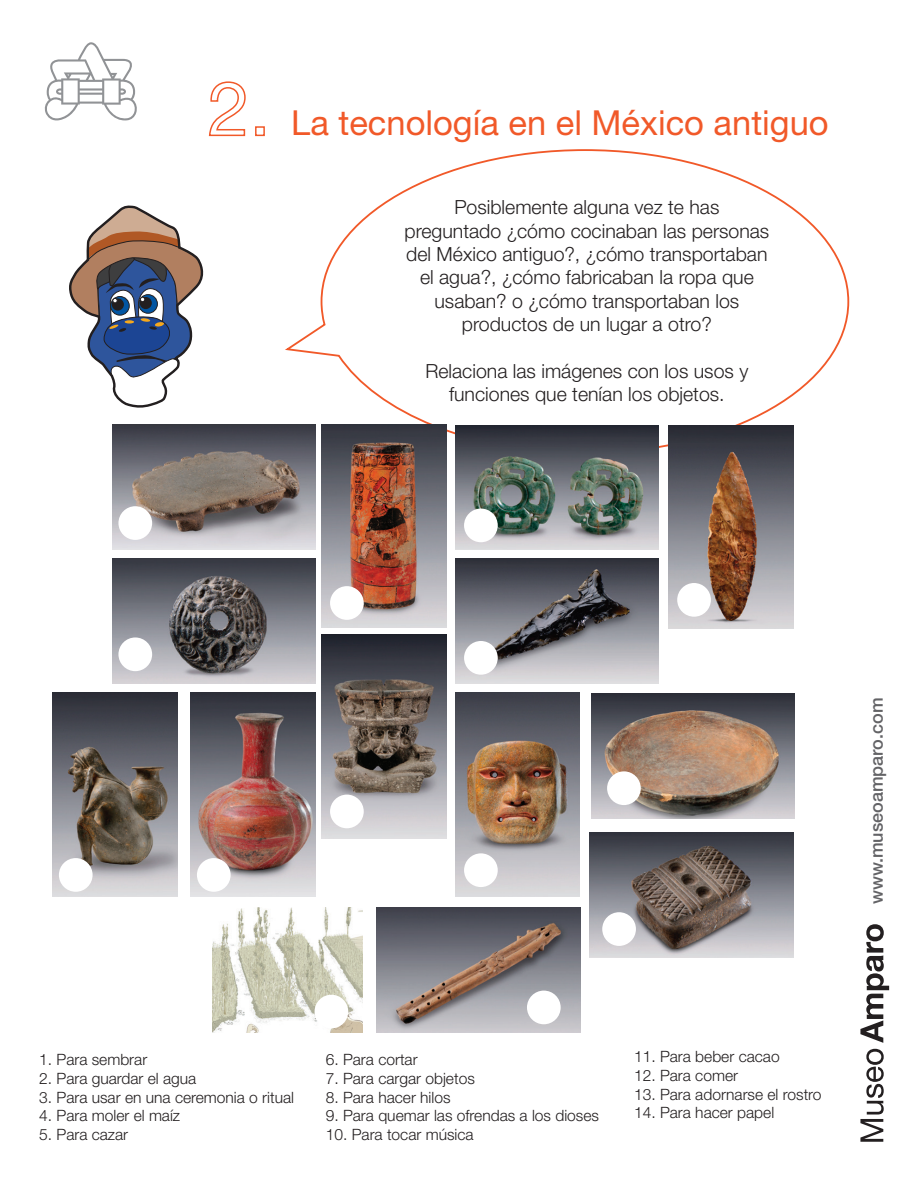
<style>
.page{position:relative;width:918px;height:1188px;background:#fff}
.page>*{position:absolute;margin:0;border:0;box-sizing:border-box;transform-origin:0 0}
.t1{font:34.5px "Helvetica Neue LT Std";color:#f15929}
.t2{font:300 19.5px/23.4px "Helvetica Neue LT Std";color:#231f20;text-align:center}
.t3{font:500 18px "Helvetica Neue LT Std";color:#636366}
.t4{font:300 15.6px "Helvetica Neue LT Std";color:#231f20}
</style>
<div class="page">
<svg style="left:860px;top:1049px;width:24px;height:93px"></svg>
<svg style="left:860px;top:924px;width:29px;height:119px"></svg>
<svg style="left:44px;top:42px;width:93px;height:79px"></svg>
<svg style="left:69px;top:205px;width:135px;height:203px"></svg>
<svg style="left:208px;top:81px;width:38px;height:56px"></svg>
<div style="left:255px;top:126px;width:10px;height:10px;border:2px solid #f15929"></div>
<svg style="left:285px;top:149px;width:565px;height:306px"></svg>
<img style="left:212px;top:907px;width:151px;height:125px">
<img style="left:322px;top:424px;width:125px;height:204px">
<img style="left:53px;top:693px;width:125px;height:203px">
<img style="left:322px;top:635px;width:125px;height:203px">
<img style="left:669px;top:425px;width:124px;height:204px">
<img style="left:191px;top:693px;width:125px;height:203px">
<img style="left:455px;top:693px;width:125px;height:203px">
<img style="left:591px;top:694px;width:204px;height:124px">
<img style="left:590px;top:832px;width:203px;height:125px">
<img style="left:377px;top:908px;width:203px;height:125px">
<img style="left:455px;top:425px;width:204px;height:125px">
<img style="left:112px;top:559px;width:204px;height:125px">
<img style="left:112px;top:424px;width:204px;height:125px">
<img style="left:455px;top:559px;width:204px;height:125px">
<div style="left:118px;top:506px;width:34px;height:34px;background:#fff;border-radius:50%"></div>
<div style="left:118px;top:637px;width:34px;height:34px;background:#fff;border-radius:50%"></div>
<div style="left:330px;top:586px;width:34px;height:34px;background:#fff;border-radius:50%"></div>
<div style="left:330px;top:795px;width:34px;height:33px;background:#fff;border-radius:50%"></div>
<div style="left:464px;top:853px;width:34px;height:34px;background:#fff;border-radius:50%"></div>
<div style="left:527px;top:991px;width:34px;height:33px;background:#fff;border-radius:50%"></div>
<div style="left:602px;top:912px;width:34px;height:34px;background:#fff;border-radius:50%"></div>
<div style="left:315px;top:995px;width:33px;height:33px;background:#fff;border-radius:50%"></div>
<div style="left:464px;top:641px;width:34px;height:34px;background:#fff;border-radius:50%"></div>
<div style="left:464px;top:509px;width:34px;height:33px;background:#fff;border-radius:50%"></div>
<div style="left:677px;top:583px;width:34px;height:34px;background:#fff;border-radius:50%"></div>
<div style="left:607px;top:771px;width:34px;height:34px;background:#fff;border-radius:50%"></div>
<div style="left:59px;top:858px;width:34px;height:34px;background:#fff;border-radius:50%"></div>
<div style="left:197px;top:858px;width:34px;height:34px;background:#fff;border-radius:50%"></div>
<h1 class="t1" style="left:291px;top:103px;width:539px">La tecnología en el México antiguo</h1>
<p class="t2" style="left:404px;top:195px;width:366px">Posiblemente alguna vez te has preguntado ¿cómo cocinaban las personas del México antiguo?, ¿cómo transportaban el agua?, ¿cómo fabricaban la ropa que usaban? o ¿cómo transportaban los productos de un lugar a otro?</p>
<p class="t2" style="left:425px;top:359px;width:324px">Relaciona las imágenes con los usos y funciones que tenían los objetos.</p>
<p class="t3" style="left:866px;top:904px;width:208px;rotate:-90deg">www.museoamparo.com</p>
<p class="t4" style="left:39px;top:1050px;width:110px">1. Para sembrar</p>
<p class="t4" style="left:39px;top:1069px;width:159px">2. Para guardar el agua</p>
<p class="t4" style="left:39px;top:1088px;width:256px">3. Para usar en una ceremonia o ritual</p>
<p class="t4" style="left:39px;top:1106px;width:143px">4. Para moler el maíz</p>
<p class="t4" style="left:39px;top:1125px;width:91px">5. Para cazar</p>
<p class="t4" style="left:326px;top:1050px;width:93px">6. Para cortar</p>
<p class="t4" style="left:326px;top:1069px;width:151px">7. Para cargar objetos</p>
<p class="t4" style="left:326px;top:1088px;width:126px">8. Para hacer hilos</p>
<p class="t4" style="left:326px;top:1106px;width:275px">9. Para quemar las ofrendas a los dioses</p>
<p class="t4" style="left:326px;top:1125px;width:149px">10. Para tocar música</p>
<p class="t4" style="left:634px;top:1047px;width:147px">11. Para beber cacao</p>
<p class="t4" style="left:634px;top:1066px;width:106px">12. Para comer</p>
<p class="t4" style="left:634px;top:1085px;width:189px">13. Para adornarse el rostro</p>
<p class="t4" style="left:634px;top:1103px;width:142px">14. Para hacer papel</p>
</div>
